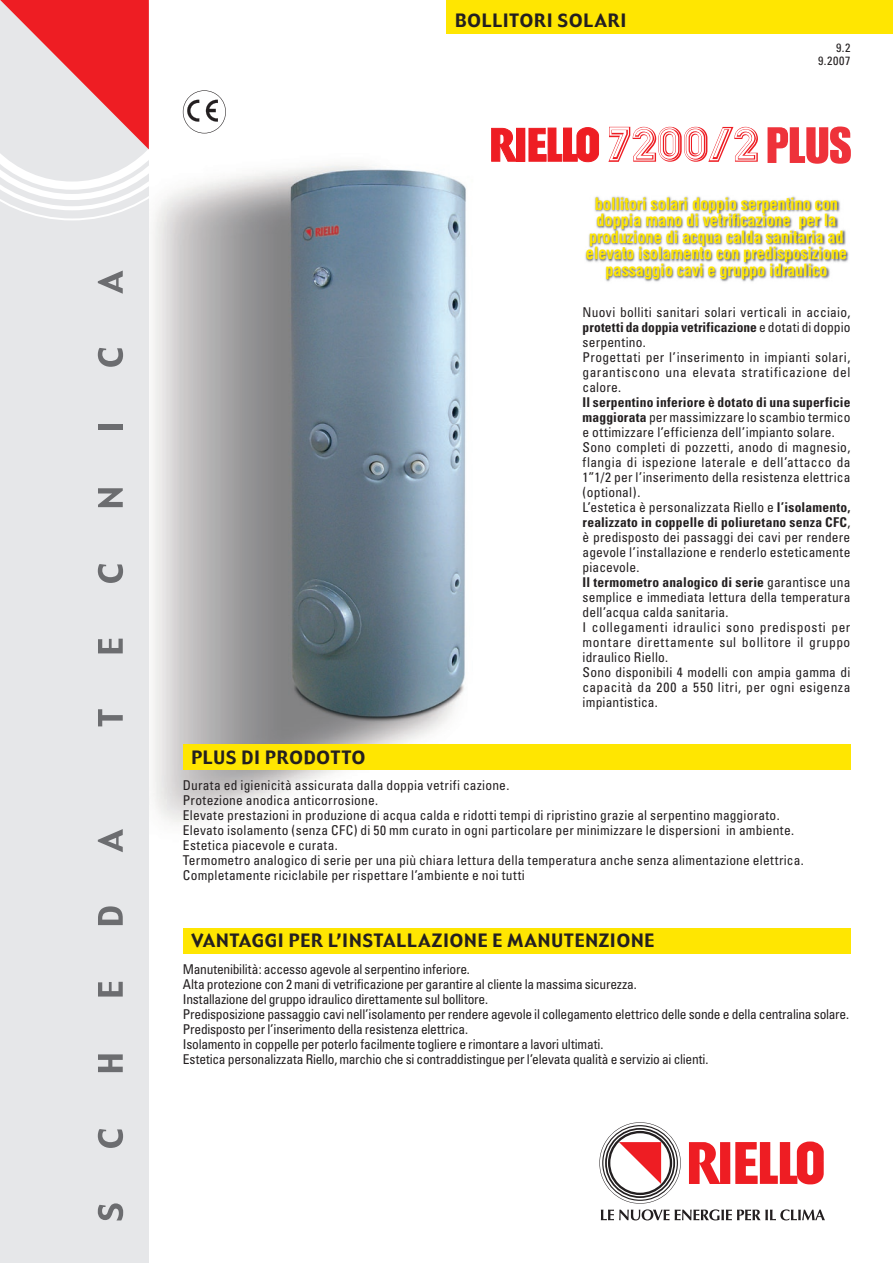
<style>
.page{position:relative;width:893px;height:1263px;background:#fff}
.page>*{position:absolute;margin:0;border:0;box-sizing:border-box;transform-origin:0 0}
.t1{font:18px "Gadget";letter-spacing:.05em;color:#231f20}
.t2{font:700 condensed 16.5px/16.5px "Helvetica";letter-spacing:-.01em;color:#ffe601;text-align:center}
.t3{font:condensed 13.5px/15px "Univers";letter-spacing:.01em;color:#231f20}
.t4{font:condensed 13.5px/15px "Univers";letter-spacing:-.02em;color:#231f20}
.t5{font:condensed 13.5px/15px "Univers";letter-spacing:.03em;color:#231f20}
.t6{font:condensed 12px/13px "Univers";color:#231f20;text-align:right}
.s1{font-weight:700}
</style>
<div class="page">
<img style="left:152px;top:164px;width:314px;height:660px">
<div style="left:0;top:0;width:149px;height:1263px;background:#e6e7e9"></div>
<svg style="left:0;top:0;width:149px;height:220px"></svg>
<div style="left:446px;top:0;width:447px;height:34px;background:#ffe601"></div>
<div style="left:183px;top:744px;width:667px;height:26px;background:#ffe601"></div>
<div style="left:183px;top:928px;width:667px;height:25px;background:#ffe601"></div>
<svg style="left:98px;top:1203px;width:26px;height:17px"></svg>
<svg style="left:98px;top:1129px;width:26px;height:19px"></svg>
<svg style="left:98px;top:1054px;width:25px;height:18px"></svg>
<svg style="left:98px;top:981px;width:25px;height:15px"></svg>
<svg style="left:98px;top:906px;width:25px;height:19px"></svg>
<svg style="left:98px;top:829px;width:25px;height:23px"></svg>
<svg style="left:98px;top:709px;width:25px;height:17px"></svg>
<svg style="left:98px;top:638px;width:25px;height:15px"></svg>
<svg style="left:98px;top:564px;width:26px;height:19px"></svg>
<svg style="left:98px;top:488px;width:25px;height:19px"></svg>
<div style="left:98px;top:424px;width:25px;height:6px;background:#6c6d70"></div>
<svg style="left:98px;top:348px;width:26px;height:19px"></svg>
<svg style="left:98px;top:270px;width:25px;height:24px"></svg>
<svg style="left:183px;top:90px;width:43px;height:43px"></svg>
<img style="left:585px;top:196px;width:264px;height:86px">
<div style="left:516px;top:128px;width:9px;height:33px;background:#ee1d23"></div>
<svg style="left:491px;top:128px;width:26px;height:34px"></svg>
<svg style="left:528px;top:127px;width:71px;height:35px"></svg>
<svg style="left:658px;top:127px;width:24px;height:35px"></svg>
<svg style="left:659px;top:127px;width:21px;height:34px"></svg>
<svg style="left:608px;top:127px;width:71px;height:35px"></svg>
<svg style="left:684px;top:127px;width:22px;height:34px"></svg>
<svg style="left:686px;top:127px;width:72px;height:35px"></svg>
<svg style="left:767px;top:126px;width:84px;height:38px"></svg>
<svg style="left:599px;top:1122px;width:226px;height:98px"></svg>
<h1 class="t1" style="left:455px;top:9px;width:173px">BOLLITORI SOLARI</h1>
<p class="t6" style="left:818px;top:41px;width:34px">9.2<br>9.2007</p>
<h1 class="t1" style="left:191px;top:746px;width:176px">PLUS DI PRODOTTO</h1>
<p class="t2" style="left:586px;top:195px;width:263px">bollitori solari doppio serpentino con doppia mano di vetrificazione per la produzione di acqua calda sanitaria ad elevato isolamento con predisposizione passaggio cavi e gruppo idraulico</p>
<p class="t5" style="left:583px;top:304px;width:269px">Nuovi bolliti sanitari solari verticali in acciaio, <span class="s1">protetti da doppia vetrificazione</span> e dotati di doppio serpentino.<br>Progettati per l’inserimento in impianti solari, garantiscono una elevata stratificazione del calore.</p>
<p class="t3" style="left:583px;top:394px;width:269px"><span class="s1">Il serpentino inferiore è dotato di una superficie maggiorata</span> per massimizzare lo scambio termico e ottimizzare l’efficienza dell’impianto solare.<br>Sono completi di pozzetti, anodo di magnesio, flangia di ispezione laterale e dell’attacco da 1”1/2 per l’inserimento della resistenza elettrica (optional).<br>L’estetica è personalizzata Riello e <span class="s1">l’isolamento, realizzato in coppelle di poliuretano senza CFC</span>, è predisposto dei passaggi dei cavi per rendere agevole l’installazione e renderlo esteticamente piacevole.<br><span class="s1">Il termometro analogico di serie</span> garantisce una semplice e immediata lettura della temperatura dell’acqua calda sanitaria.<br>I collegamenti idraulici sono predisposti per montare direttamente sul bollitore il gruppo idraulico Riello.<br>Sono disponibili 4 modelli con ampia gamma di capacità da 200 a 550 litri, per ogni esigenza impiantistica.</p>
<p class="t3" style="left:183px;top:778px;width:622px">Durata ed igienicità assicurata dalla doppia vetrifi cazione.<br>Protezione anodica anticorrosione.<br>Elevate prestazioni in produzione di acqua calda e ridotti tempi di ripristino grazie al serpentino maggiorato.<br>Elevato isolamento (senza CFC) di 50 mm curato in ogni particolare per minimizzare le dispersioni in ambiente.<br>Estetica piacevole e curata.<br>Termometro analogico di serie per una più chiara lettura della temperatura anche senza alimentazione elettrica.<br>Completamente riciclabile per rispettare l’ambiente e noi tutti</p>
<h1 class="t1" style="left:191px;top:929px;width:464px">VANTAGGI PER L’INSTALLAZIONE E MANUTENZIONE</h1>
<p class="t4" style="left:183px;top:962px;width:668px">Manutenibilità: accesso agevole al serpentino inferiore.<br>Alta protezione con 2 mani di vetrificazione per garantire al cliente la massima sicurezza.<br>Installazione del gruppo idraulico direttamente sul bollitore.<br>Predisposizione passaggio cavi nell’isolamento per rendere agevole il collegamento elettrico delle sonde e della centralina solare.<br>Predisposto per l’inserimento della resistenza elettrica.<br>Isolamento in coppelle per poterlo facilmente togliere e rimontare a lavori ultimati.<br>Estetica personalizzata Riello, marchio che si contraddistingue per l’elevata qualità e servizio ai clienti.</p>
</div>
